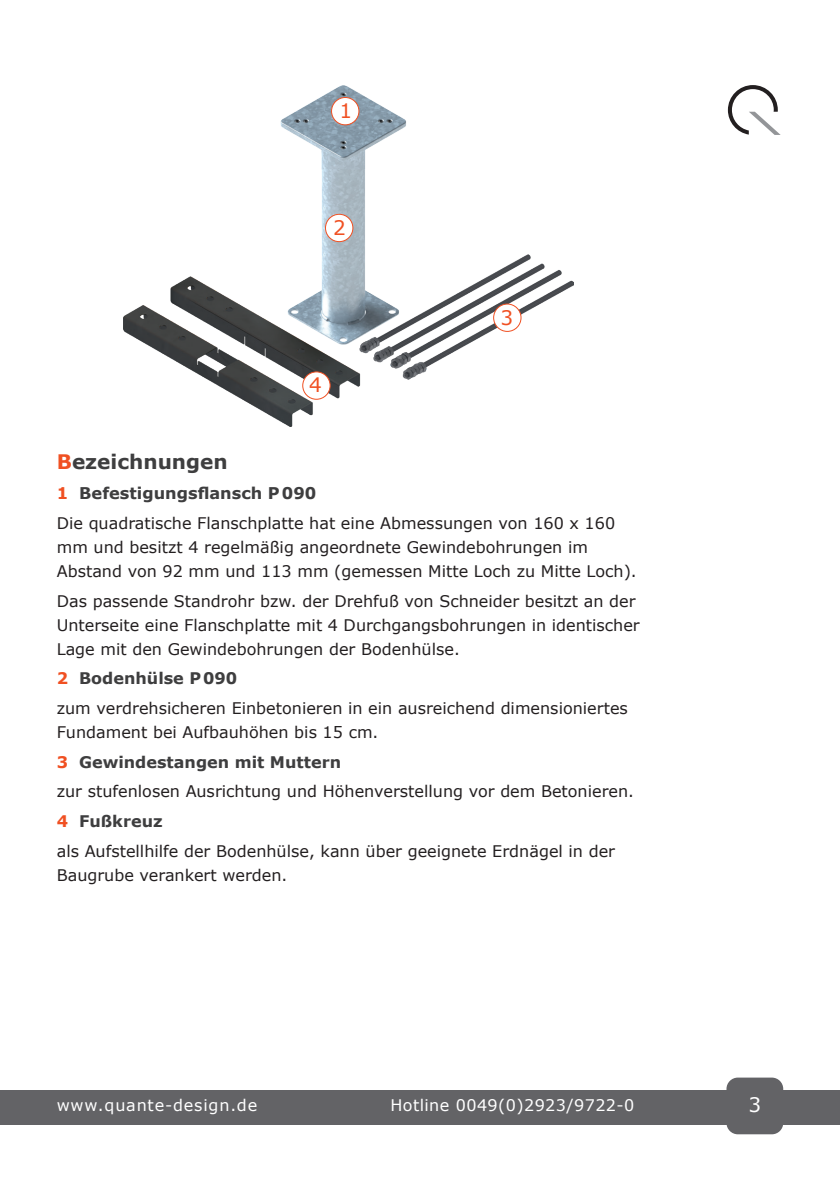
<style>
.page{position:relative;width:840px;height:1191px;background:#fff}
.page>*{position:absolute;margin:0;border:0;box-sizing:border-box;transform-origin:0 0}
.ü1{font:700 20px "Verdana";color:#3e3e3f}
.t1{font:20px "Verdana";color:#f05022}
.t2{font:20px "Verdana";color:#fff}
.text{font:700 16.2px "Verdana";color:#3e3e3f}
.text-2{font:16px/24px "Verdana";color:#231f20}
.text-3{font:700 16px "Verdana";color:#3e3e3f}
.t3{font:16px "Verdana";letter-spacing:.025em;color:#fff}
.t4{font:16px "Verdana";letter-spacing:.05em;color:#fff}
.s1{color:#f05022}
</style>
<div class="page">
<div style="left:0;top:1090px;width:839px;height:34px;background:#636366"></div>
<div style="left:726px;top:1077px;width:56px;height:57px;background:#636366;border-radius:11px"></div>
<img style="left:123px;top:85px;width:449px;height:342px">
<div style="left:331px;top:97px;width:28px;height:28px;background:#fff;border-radius:50%"></div>
<div style="left:331px;top:97px;width:28px;height:28px;border:1px solid #f05022;border-radius:50%"></div>
<div style="left:325px;top:214px;width:27px;height:28px;background:#fff;border-radius:50%"></div>
<div style="left:325px;top:214px;width:28px;height:28px;border:1px solid #f05022;border-radius:50%"></div>
<div style="left:302px;top:372px;width:28px;height:27px;background:#fff;border-radius:50%"></div>
<div style="left:302px;top:371px;width:28px;height:29px;border:1px solid #f05022;border-radius:50%"></div>
<div style="left:493px;top:304px;width:27px;height:27px;background:#fff;border-radius:50%"></div>
<div style="left:493px;top:303px;width:28px;height:29px;border:1px solid #f05022;border-radius:50%"></div>
<svg style="left:727px;top:85px;width:53px;height:50px"></svg>
<p class="t1" style="left:339px;top:97px;width:14px">1</p>
<p class="t1" style="left:333px;top:214px;width:14px">2</p>
<p class="t1" style="left:309px;top:371px;width:14px">4</p>
<p class="t1" style="left:500px;top:303px;width:14px">3</p>
<p class="ü1" style="left:57px;top:448px;width:172px"><span class="s1">B</span>ezeichnungen</p>
<p class="text" style="left:57px;top:482px;width:261px"><span class="s1">1</span> Befestigungsflansch P090</p>
<p class="text-2" style="left:57px;top:511px;width:581px">Die quadratische Flanschplatte hat eine Abmessungen von 160 x 160 mm und besitzt 4 regelmäßig angeordnete Gewindebohrungen im<br>Abstand von 92 mm und 113 mm (gemessen Mitte Loch zu Mitte Loch).</p>
<p class="text-2" style="left:57px;top:588px;width:584px">Das passende Standrohr bzw. der Drehfuß von Schneider besitzt an der<br>Unterseite eine Flanschplatte mit 4 Durchgangsbohrungen in identischer<br>Lage mit den Gewindebohrungen der Bodenhülse.</p>
<p class="text-3" style="left:57px;top:667px;width:182px"><span class="s1">2</span> Bodenhülse P090</p>
<p class="text-2" style="left:57px;top:696px;width:572px">zum verdrehsicheren Einbetonieren in ein ausreichend dimensioniertes<br>Fundament bei Aufbauhöhen bis 15 cm.</p>
<p class="text-3" style="left:57px;top:750px;width:286px"><span class="s1">3</span> Gewindestangen mit Muttern</p>
<p class="text-2" style="left:57px;top:779px;width:578px">zur stufenlosen Ausrichtung und Höhenverstellung vor dem Betonieren.</p>
<p class="text-3" style="left:57px;top:810px;width:107px"><span class="s1">4</span> Fußkreuz</p>
<p class="text-2" style="left:57px;top:838px;width:559px">als Aufstellhilfe der Bodenhülse, kann über geeignete Erdnägel in der<br>Baugrube verankert werden.</p>
<p class="t4" style="left:57px;top:1094px;width:202px">www.quante-design.de</p>
<p class="t3" style="left:390px;top:1094px;width:245px">Hotline 0049(0)2923/9722-0</p>
<p class="t2" style="left:748px;top:1091px;width:14px">3</p>
</div>
